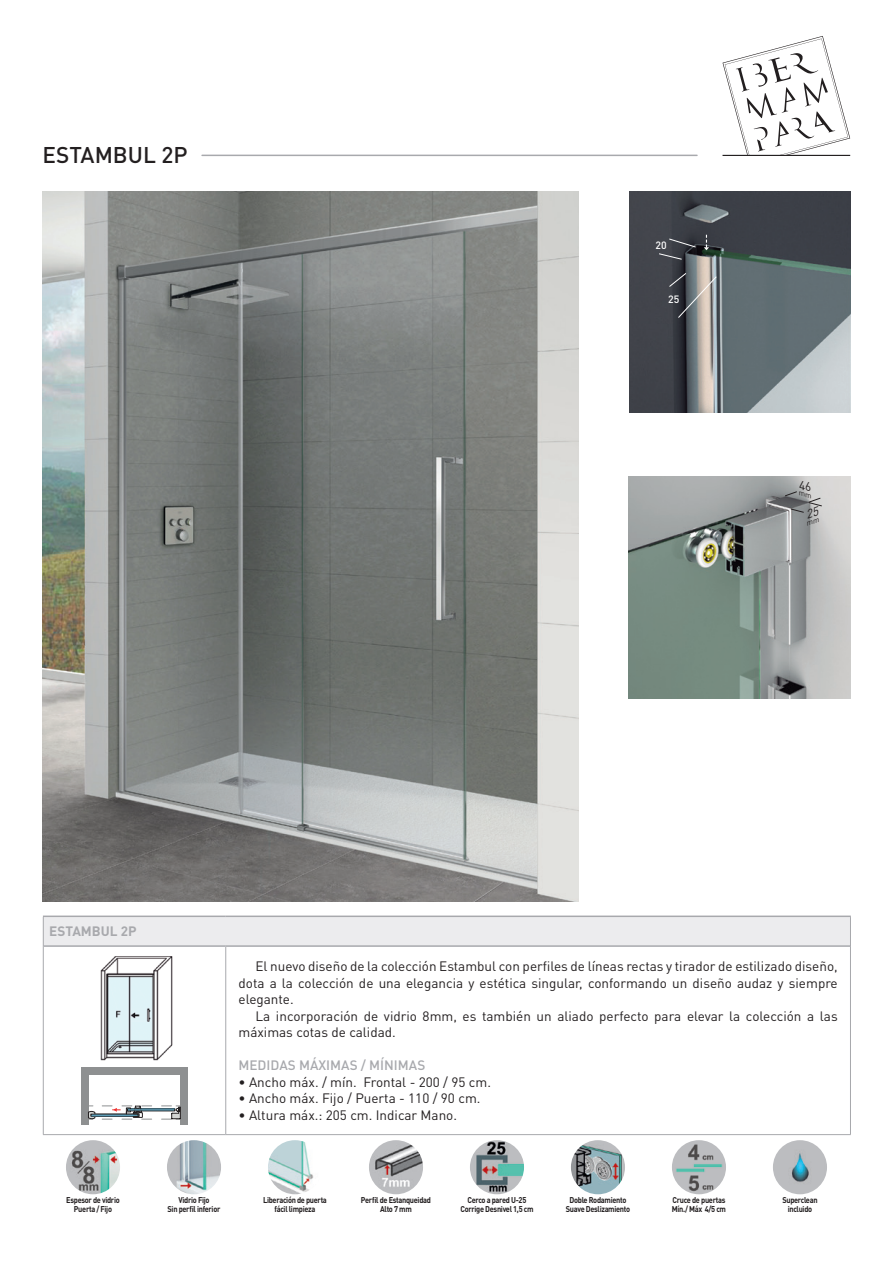
<style>
.page{position:relative;width:893px;height:1263px;background:#fff}
.page>*{position:absolute;margin:0;border:0;box-sizing:border-box;transform-origin:0 0}
.t1{font:500 22.5px "DIN Pro";color:#231f20}
.t2{font:13.5px/16.5px "DIN Pro";color:#231f20;text-align:justify}
.t3{font:500 13.5px "DIN Pro";color:#a8a9ad}
.t4{font:700 13.5px "DIN Pro";color:#a8a9ad}
.t5{font:500 10.5px "DIN Pro";color:#fff}
.t6{font:700 8.4px/9px "DIN Pro";letter-spacing:-.04em;color:#231f20;text-align:center;scale:.89 1}
</style>
<div class="page">
<svg style="left:43px;top:1135px;width:807px;height:60px"></svg>
<img style="left:66px;top:1140px;width:54px;height:54px;border-radius:27px">
<img style="left:167px;top:1140px;width:54px;height:54px;border-radius:27px">
<img style="left:268px;top:1140px;width:54px;height:54px;border-radius:27px">
<img style="left:369px;top:1140px;width:54px;height:54px;border-radius:27px">
<img style="left:470px;top:1140px;width:54px;height:54px;border-radius:27px">
<img style="left:571px;top:1140px;width:54px;height:54px;border-radius:27px">
<img style="left:672px;top:1140px;width:54px;height:54px;border-radius:27px">
<img style="left:773px;top:1140px;width:54px;height:54px;border-radius:27px">
<img style="left:43px;top:192px;width:536px;height:710px">
<img style="left:629px;top:192px;width:221px;height:221px">
<svg style="left:658px;top:238px;width:38px;height:22px"></svg>
<svg style="left:668px;top:272px;width:49px;height:47px;background:#78797a"></svg>
<svg style="left:704px;top:235px;width:5px;height:15px"></svg>
<hr style="left:202px;top:155px;width:495px;height:1px;background:#a8a9ad">
<div style="left:43px;top:916px;width:807px;height:30px;background:#ececee"></div>
<svg style="left:43px;top:917px;width:1px;height:29px"></svg>
<hr style="left:43px;top:915px;width:183px;height:2px;background:#a8a9ad">
<hr style="left:226px;top:915px;width:625px;height:2px;background:#a8a9ad">
<svg style="left:850px;top:917px;width:1px;height:29px"></svg>
<hr style="left:43px;top:946px;width:1px;height:188px;background:#a8a9ad">
<hr style="left:44px;top:945px;width:182px;height:2px;background:#a8a9ad">
<hr style="left:43px;top:1134px;width:183px;height:1px;background:#a8a9ad">
<hr style="left:225px;top:947px;width:1px;height:187px;background:#a8a9ad">
<hr style="left:226px;top:945px;width:624px;height:2px;background:#a8a9ad">
<hr style="left:850px;top:946px;width:1px;height:188px;background:#a8a9ad">
<hr style="left:226px;top:1134px;width:625px;height:1px;background:#a8a9ad">
<img style="left:100px;top:956px;width:73px;height:105px">
<div style="left:81px;top:1068px;width:107px;height:7px;background:#8e9091"></div>
<div style="left:181px;top:1075px;width:7px;height:49px;background:#8e9091"></div>
<div style="left:81px;top:1075px;width:7px;height:49px;background:#8e9091"></div>
<svg style="left:88px;top:1106px;width:7px;height:14px"></svg>
<svg style="left:102px;top:1105px;width:79px;height:15px"></svg>
<hr style="left:722px;top:155px;width:128px;height:1px;background:#231f20">
<svg style="left:722px;top:36px;width:128px;height:119px"></svg>
<img style="left:628px;top:477px;width:222px;height:221px">
<svg style="left:784px;top:480px;width:38px;height:46px;background:#a4a5a6"></svg>
<h1 class="t1" style="left:43px;top:139px;width:147px">ESTAMBUL 2P</h1>
<p class="t5" style="left:655px;top:238px;width:13px">20</p>
<p class="t5" style="left:668px;top:292px;width:13px">25</p>
<p class="t4" style="left:49px;top:922px;width:89px">ESTAMBUL 2P</p>
<p class="t2" style="left:238px;top:957px;width:601px;text-indent:17px">El nuevo diseño de la colección Estambul con perfiles de líneas rectas y tirador de estilizado diseño, dota a la colección de una elegancia y estética singular, conformando un diseño audaz y siempre elegante.</p>
<p class="t2" style="left:238px;top:1007px;width:601px;text-indent:17px">La incorporación de vidrio 8mm, es también un aliado perfecto para elevar la colección a las máximas cotas de calidad.</p>
<p class="t3" style="left:238px;top:1056px;width:188px">MEDIDAS MÁXIMAS / MÍNIMAS</p>
<p class="t2" style="left:238px;top:1073px;width:254px">• Ancho máx. / mín. Frontal - 200 / 95 cm.</p>
<p class="t2" style="left:238px;top:1089px;width:243px">• Ancho máx. Fijo / Puerta - 110 / 90 cm.</p>
<p class="t2" style="left:238px;top:1106px;width:220px">• Altura máx.: 205 cm. Indicar Mano.</p>
<p class="t6" style="left:66px;top:1195px;width:62px">Espesor de vidrio<br>Puerta / Fijo</p>
<p class="t6" style="left:168px;top:1195px;width:61px">Vidrio Fijo<br>Sin perfil inferior</p>
<p class="t6" style="left:263px;top:1195px;width:73px">Liberación de puerta fácil limpieza</p>
<p class="t6" style="left:361px;top:1195px;width:80px">Perfil de Estanqueidad<br>Alto 7 mm</p>
<p class="t6" style="left:460px;top:1195px;width:84px">Cerco a pared U-25<br>Corrige Desnivel 1,5 cm</p>
<p class="t6" style="left:566px;top:1195px;width:74px">Doble Rodamiento<br>Suave Deslizamiento</p>
<p class="t6" style="left:672px;top:1195px;width:63px;text-align:left">Cruce de puertas<br>Mín./ Máx 4/5 cm</p>
<p class="t6" style="left:782px;top:1195px;width:41px">Superclean incluido</p>
</div>
